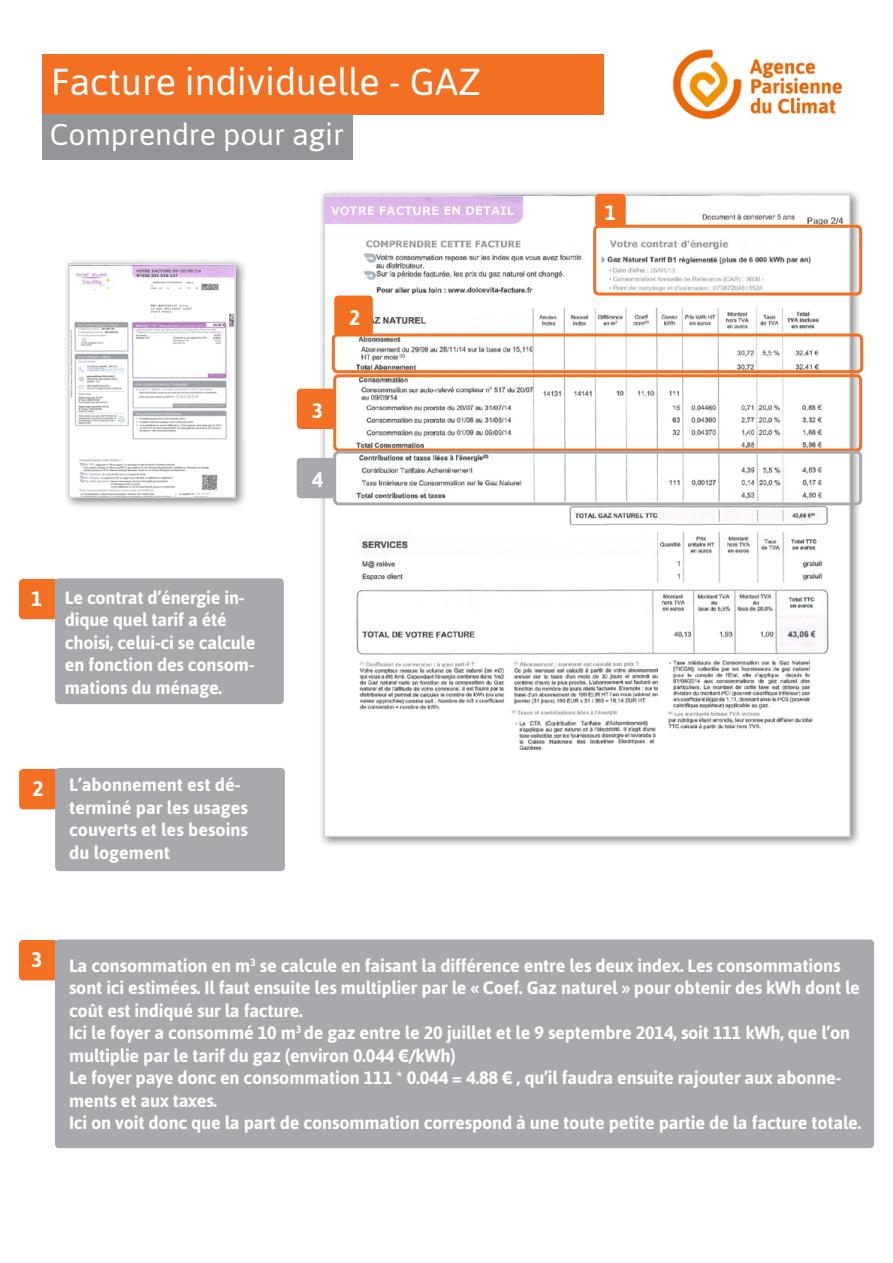
<style>
.page{position:relative;width:893px;height:1263px;background:#fff}
.page>*{position:absolute;margin:0;border:0;box-sizing:border-box;transform-origin:0 0}
.t1{font:37.5px "Asap";color:#fff}
.t2{font:30px "Asap";color:#fff}
.t3{font:700 21px "Asap";color:#fff}
.t4{font:700 18px/22.5px "Asap";letter-spacing:-.01em;color:#fff}
.s1{font-size:21px}
</style>
<div class="page">
<div style="left:43px;top:54px;width:561px;height:61px;background:#f36f21"></div>
<div style="left:43px;top:114px;width:310px;height:46px;background:#939598"></div>
<img style="left:672px;top:49px;width:171px;height:71px">
<div style="left:19px;top:769px;width:39px;height:40px;background:#f36f21;border-radius:4px"></div>
<div style="left:55px;top:768px;width:230px;height:103px;background:#a7a9ac;border-radius:4px"></div>
<div style="left:62px;top:257px;width:185px;height:252px;background:#000;opacity:.5"></div>
<img style="left:71px;top:266px;width:162px;height:229px">
<div style="left:68px;top:263px;width:168px;height:235px;border:2px solid #d1d3d4"></div>
<div style="left:318px;top:188px;width:544px;height:660px;background:#000;opacity:.5"></div>
<img style="left:326px;top:197px;width:522px;height:637px">
<div style="left:593px;top:225px;width:269px;height:71px;border:3px solid #f36f21;border-radius:4px"></div>
<div style="left:595px;top:194px;width:31px;height:33px;background:#f36f21;border-radius:4px"></div>
<div style="left:334px;top:296px;width:39px;height:40px;background:#f36f21;border-radius:4px"></div>
<div style="left:332px;top:333px;width:531px;height:40px;border:3px solid #f36f21;border-radius:4px"></div>
<div style="left:333px;top:374px;width:529px;height:78px;border:3px solid #f36f21;border-radius:4px"></div>
<div style="left:297px;top:389px;width:38px;height:40px;background:#f36f21;border-radius:4px"></div>
<div style="left:19px;top:579px;width:38px;height:40px;background:#f36f21;border-radius:4px"></div>
<div style="left:55px;top:578px;width:229px;height:126px;background:#a7a9ac;border-radius:4px"></div>
<div style="left:333px;top:451px;width:529px;height:54px;border:3px solid #a7a9ac;border-radius:4px"></div>
<div style="left:297px;top:458px;width:38px;height:40px;background:#a7a9ac;border-radius:4px"></div>
<div style="left:19px;top:940px;width:38px;height:40px;background:#f36f21;border-radius:4px"></div>
<div style="left:55px;top:939px;width:819px;height:209px;background:#a7a9ac;border-radius:4px"></div>
<h1 class="t1" style="left:51px;top:60px;width:432px">Facture individuelle - Gaz</h1>
<h2 class="t2" style="left:50px;top:117px;width:296px">Comprendre pour agir</h2>
<p class="t3" style="left:31px;top:586px;width:13px">1</p>
<p class="t4" style="left:65px;top:586px;width:192px">Le contrat d’énergie in&shy;dique quel tarif a été choisi, celui-ci se calcule en fonction des consom&shy;mations du ménage.</p>
<p class="t4" style="left:69px;top:773px;width:180px;text-indent:-37px"><span class="s1">2</span> L’abonnement est dé&shy;terminé par les usages couverts et les besoins du logement</p>
<p class="t3" style="left:349px;top:305px;width:13px">2</p>
<p class="t3" style="left:312px;top:398px;width:13px">3</p>
<p class="t3" style="left:312px;top:467px;width:13px">4</p>
<p class="t3" style="left:605px;top:200px;width:13px">1</p>
<p class="t3" style="left:31px;top:947px;width:13px">3</p>
<p class="t4" style="left:69px;top:954px;width:794px">La consommation en m<sup>3</sup> se calcule en faisant la différence entre les deux index. Les consommations sont ici estimées. Il faut ensuite les multiplier par le « Coef. Gaz naturel » pour obtenir des kWh dont le coût est indiqué sur la facture.<br>Ici le foyer a consommé 10 m<sup>3</sup> de gaz entre le 20 juillet et le 9 septembre 2014, soit 111 kWh, que l’on multiplie par le tarif du gaz (environ 0.044 €/kWh)<br>Le foyer paye donc en consommation 111 * 0.044 = 4.88 € , qu’il faudra ensuite rajouter aux abonne&shy;ments et aux taxes.<br>Ici on voit donc que la part de consommation correspond à une toute petite partie de la facture totale.</p>
</div>
